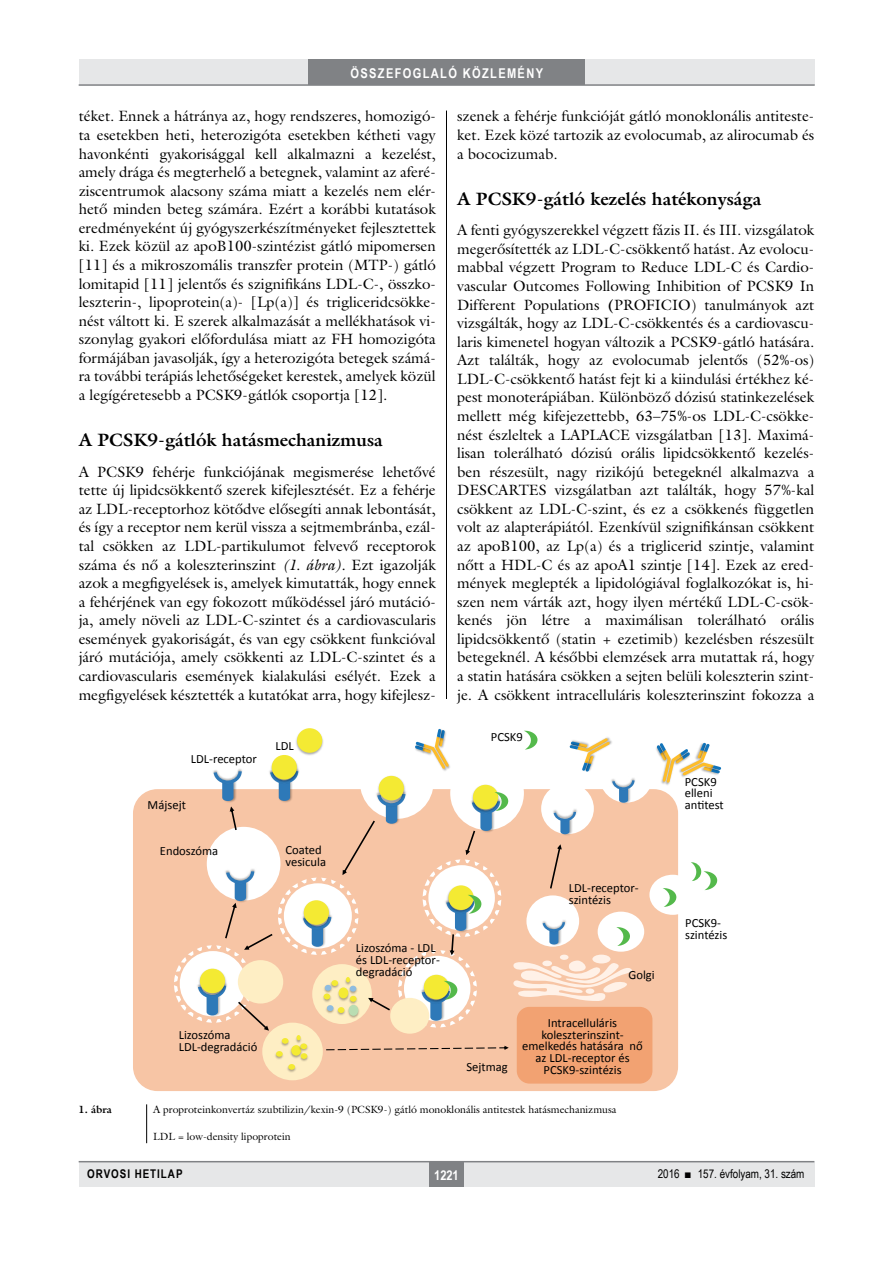
<style>
.page{position:relative;width:893px;height:1263px;background:#fff}
.page>*{position:absolute;margin:0;border:0;box-sizing:border-box;transform-origin:0 0}
.alcimbold{font:700 18px "Galliard Reg";color:#000}
.Body_tompa{font:15px/18.6px "Galliard Reg";color:#000;text-align:justify}
.rovatcim_jo{font:700 13.5px "Arial Narrow";letter-spacing:.1em;color:#fff}
.oldalszam{font:700 13.5px "Arial Narrow";color:#fff}
.t1{font:12.6px/11.9px "Calibri";color:#000}
.pagina{font:12px "Arial Narrow";color:#000}
.pagina-2{font:700 12px "Arial Narrow";letter-spacing:.08em;color:#000}
.kepalairas2{font:10.5px "Galliard Reg";color:#000}
.kepalairas1{font:700 10.5px "Galliard Reg";color:#000}
.s1{font-style:italic}
.s2{font-weight:700}
</style>
<div class="page">
<div style="left:79px;top:1161px;width:735px;height:25px;background:#e6e7e8"></div>
<div style="left:429px;top:1161px;width:34px;height:25px;background:#808285"></div>
<hr style="left:79px;top:1161px;width:735px;height:1px;background:#808285">
<div style="left:79px;top:60px;width:735px;height:25px;background:#e6e7e8"></div>
<div style="left:308px;top:60px;width:277px;height:25px;background:#808285"></div>
<hr style="left:79px;top:84px;width:736px;height:2px;background:#808285">
<hr style="left:446px;top:111px;width:1px;height:1026px;background:#000">
<div style="left:133px;top:789px;width:545px;height:302px;background:#f7c5a5;border-radius:24px"></div>
<div style="left:598px;top:912px;width:46px;height:40px;background:#fff;border-radius:50%"></div>
<svg style="left:656px;top:742px;width:66px;height:41px"></svg>
<div style="left:262px;top:1023px;width:61px;height:57px;background:#feeec4;border-radius:50%"></div>
<div style="left:649px;top:875px;width:47px;height:40px;background:#fff;border-radius:50%"></div>
<div style="left:600px;top:751px;width:52px;height:52px;background:#fff;border-radius:50%"></div>
<svg style="left:663px;top:888px;width:14px;height:19px"></svg>
<svg style="left:691px;top:862px;width:26px;height:28px"></svg>
<div style="left:517px;top:1007px;width:135px;height:76px;background:#f2a272;border-radius:13px"></div>
<svg style="left:170px;top:728px;width:465px;height:344px"></svg>
<div style="left:79px;top:1104px;width:735px;height:40px;background:#fff"></div>
<hr style="left:146px;top:1104px;width:1px;height:39px;background:#000">
<p class="rovatcim_jo" style="left:350px;top:63px;width:194px">ÖSSZEFOGLALÓ KÖZLEMÉNY</p>
<p class="Body_tompa" style="left:79px;top:107px;width:359px">téket. Ennek a hátránya az, hogy rendszeres, homozigó&shy;ta esetekben heti, heterozigóta esetekben kétheti vagy havonkénti gyakorisággal kell alkalmazni a kezelést, amely drága és megterhelő a betegnek, valamint az aferé&shy;ziscentrumok alacsony száma miatt a kezelés nem elér&shy;hető minden beteg számára. Ezért a korábbi kutatások eredményeként új gyógyszerkészítményeket fejlesztettek ki. Ezek közül az apoB100-szintézist gátló mipomersen [11] és a mikroszomális transzfer protein (MTP-) gátló lomitapid [11] jelentős és szignifikáns LDL-C-, összko&shy;leszterin-, lipoprotein(a)- [Lp(a)] és trigliceridcsökke&shy;nést váltott ki. E szerek alkalmazását a mellékhatások vi&shy;szonylag gyakori előfordulása miatt az FH homozigóta formájában javasolják, így a heterozigóta betegek számá&shy;ra további terápiás lehetőségeket kerestek, amelyek közül a legígéretesebb a PCSK9-gátlók csoportja [12].</p>
<p class="alcimbold" style="left:79px;top:428px;width:306px">A PCSK9-gátlók hatásmechanizmusa</p>
<p class="Body_tompa" style="left:79px;top:462px;width:359px">A PCSK9 fehérje funkciójának megismerése lehetővé tette új lipidcsökkentő szerek kifejlesztését. Ez a fehérje az LDL-receptorhoz kötődve elősegíti annak lebontását, és így a receptor nem kerül vissza a sejtmembránba, ezál&shy;tal csökken az LDL-partikulumot felvevő receptorok száma és nő a koleszterinszint <span class="s1">(1. ábra).</span> Ezt igazolják azok a megfigyelések is, amelyek kimutatták, hogy ennek a fehérjének van egy fokozott működéssel járó mutáció&shy;ja, amely növeli az LDL-C-szintet és a cardiovascularis események gyakoriságát, és van egy csökkent funkcióval járó mutációja, amely csökkenti az LDL-C-szintet és a cardiovascularis események kialakulási esélyét. Ezek a megfigyelések késztették a kutatókat arra, hogy kifejles -</p>
<p class="t1" style="left:191px;top:752px;width:67px">LDL-receptor</p>
<p class="t1" style="left:148px;top:799px;width:40px">Májsejt</p>
<p class="t1" style="left:160px;top:845px;width:60px">Endoszóma</p>
<p class="t1" style="left:276px;top:740px;width:20px">LDL</p>
<p class="t1" style="left:286px;top:844px;width:42px">Coated vesicula</p>
<p class="t1" style="left:179px;top:1029px;width:80px">Lizoszóma<br>LDL-degradáció</p>
<p class="t1" style="left:356px;top:942px;width:85px">Lizoszóma - LDL és LDL-receptor&shy;degradáció</p>
<p class="Body_tompa" style="left:457px;top:107px;width:359px">szenek a fehérje funkcióját gátló monoklonális antiteste&shy;ket. Ezek közé tartozik az evolocumab, az alirocumab és a bococizumab.</p>
<p class="alcimbold" style="left:457px;top:187px;width:306px">A PCSK9-gátló kezelés hatékonysága</p>
<p class="Body_tompa" style="left:457px;top:221px;width:359px;text-align:left">A fenti gyógyszerekkel végzett fázis II. és III. vizsgálatok megerősítették az LDL-C-csökkentő hatást. Az evolocu&shy;mabbal végzett Program to Reduce LDL-C és Cardio&shy;vascular Outcomes Following Inhibition of PCSK9 In Different Populations <span class="s2">(</span>PROFICIO) tanulmányok azt vizsgálták, hogy az LDL-C-csökkentés és a cardiovascu&shy;laris kimenetel hogyan változik a PCSK9-gátló hatására.<br>Azt találták, hogy az evolocumab jelentős (52%-os)<br>LDL-C-csökkentő hatást fejt ki a kiindulási értékhez ké&shy;pest monoterápiában. Különböző dózisú statinkezelések mellett még kifejezettebb, 63–75%-os LDL-C-csökke&shy;nést észleltek a LAPLACE vizsgálatban [13]. Maximá&shy;lisan tolerálható dózisú orális lipidcsökkentő kezelés&shy;ben részesült, nagy rizikójú betegeknél alkalmazva a DESCARTES vizsgálatban azt találták, hogy 57%-kal csökkent az LDL-C-szint, és ez a csökkenés független volt az alapterápiától. Ezenkívül szignifikánsan csökkent az apoB100, az Lp(a) és a triglicerid szintje, valamint nőtt a HDL-C és az apoA1 szintje [14]. Ezek az ered&shy;mények meglepték a lipidológiával foglalkozókat is, hi&shy;szen nem várták azt, hogy ilyen mértékű LDL-C-csök&shy;kenés jön létre a maximálisan tolerálható orális lipidcsökkentő (statin + ezetimib) kezelésben részesült betegeknél. A későbbi elemzések arra mutattak rá, hogy a statin hatására csökken a sejten belüli koleszterin szint&shy;je. A csökkent intracelluláris koleszterinszint fokozza a</p>
<p class="t1" style="left:491px;top:731px;width:33px">PCSK9</p>
<p class="t1" style="left:569px;top:882px;width:71px">LDL-receptor&shy;szintézis</p>
<p class="t1" style="left:628px;top:969px;width:28px">Golgi</p>
<p class="t1" style="left:467px;top:1061px;width:43px">Sejtmag</p>
<p class="t1" style="left:522px;top:1016px;width:122px;text-align:center">Intracelluláris koleszterinszint&shy;emelkedés hatására nő az LDL-receptor és<br>PCSK9-szintézis</p>
<p class="t1" style="left:685px;top:775px;width:40px">PCSK9 elleni antitest</p>
<p class="t1" style="left:685px;top:917px;width:44px">PCSK9- szintézis</p>
<p class="kepalairas1" style="left:79px;top:1102px;width:35px">1. ábra</p>
<p class="kepalairas2" style="left:153px;top:1103px;width:465px">A proproteinkonvertáz szubtilizin/kexin-9 (PCSK9-) gátló monoklonális antitestek hatásmechanizmusa</p>
<p class="kepalairas2" style="left:153px;top:1130px;width:139px">LDL = low-density lipoprotein</p>
<p class="pagina-2" style="left:87px;top:1165px;width:97px">ORVOSI HETILAP</p>
<p class="oldalszam" style="left:434px;top:1165px;width:26px">1221</p>
<p class="pagina" style="left:658px;top:1165px;width:148px">2016 ■ 157. évfolyam, 31. szám</p>
</div>
